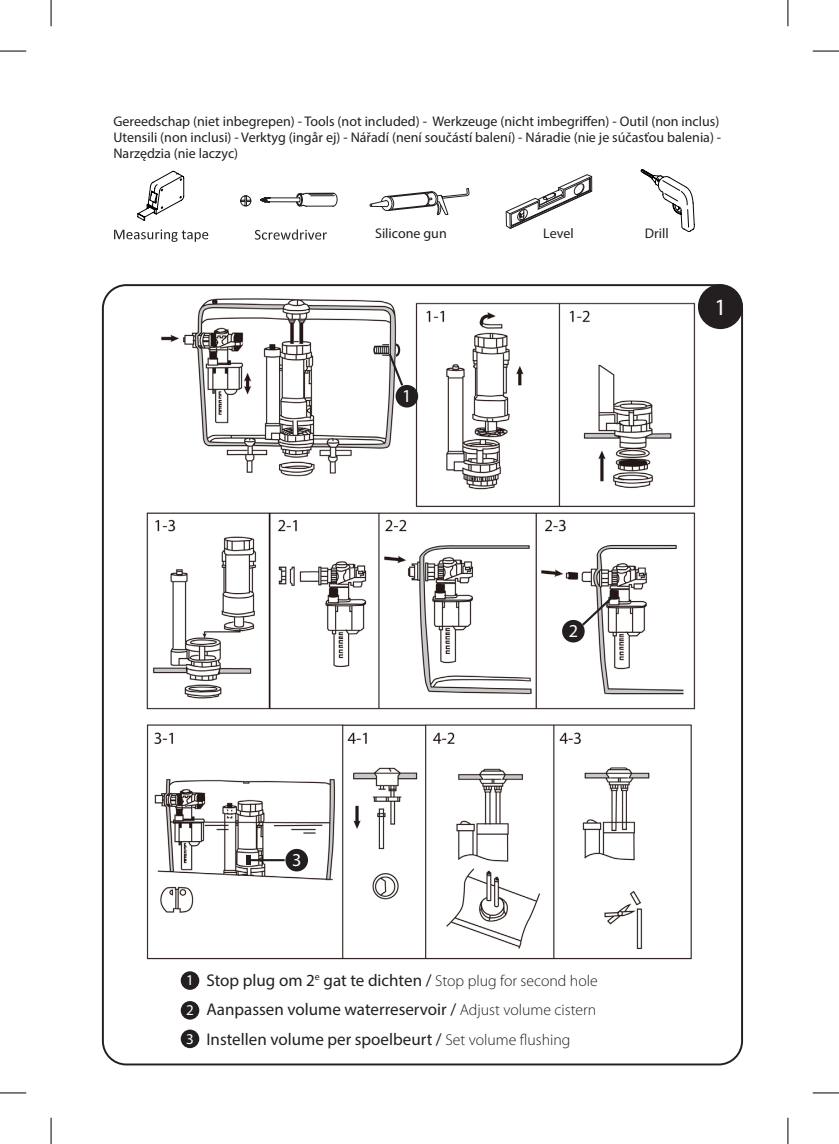
<style>
.page{position:relative;width:839px;height:1144px;background:#fff}
.page>*{position:absolute;margin:0;border:0;box-sizing:border-box;transform-origin:0 0}
.t1{font:25.55px "Myriad Arabic";color:#fff}
.t2{font:23.45px "Myriad Pro";color:#fff}
.t3{font:21px/29.2px "Myriad Arabic";color:#fff;text-align:justify}
.t4{font:16.97px/29.8px "Myriad Pro";color:#231f20;text-align:justify}
.t5{font:14px/15.8px "Myriad Pro";color:#231f20}
.s1{font-weight:300;font-size:15.75px}
</style>
<div class="page">
<svg style="left:640px;top:169px;width:55px;height:63px"></svg>
<svg style="left:369px;top:188px;width:101px;height:28px"></svg>
<svg style="left:505px;top:174px;width:88px;height:55px"></svg>
<svg style="left:240px;top:192px;width:98px;height:48px"></svg>
<svg style="left:137px;top:170px;width:48px;height:51px"></svg>
<svg style="left:114px;top:229px;width:94px;height:13px"></svg>
<img style="left:146px;top:287px;width:568px;height:703px">
<div style="left:143px;top:437px;width:58px;height:66px;background:#fff"></div>
<div style="left:562px;top:620px;width:23px;height:22px;background:#231f20;border-radius:50%"></div>
<svg style="left:580px;top:594px;width:35px;height:34px"></svg>
<div style="left:285px;top:849px;width:23px;height:22px;background:#231f20;border-radius:50%"></div>
<hr style="left:251px;top:859px;width:34px;height:2px;background:#231f20">
<div style="left:246px;top:855px;width:5px;height:10px;background:#231f20"></div>
<div style="left:395px;top:385px;width:23px;height:22px;background:#231f20;border-radius:50%"></div>
<svg style="left:373px;top:342px;width:32px;height:46px"></svg>
<svg style="left:426px;top:545px;width:104px;height:8px"></svg>
<svg style="left:596px;top:544px;width:81px;height:14px"></svg>
<div style="left:181px;top:971px;width:18px;height:19px;background:#231f20;border-radius:50%"></div>
<div style="left:181px;top:1001px;width:18px;height:18px;background:#231f20;border-radius:50%"></div>
<div style="left:181px;top:1029px;width:18px;height:19px;background:#231f20;border-radius:50%"></div>
<div style="left:699px;top:285px;width:43px;height:43px;background:#231f20;border-radius:50%"></div>
<div style="left:698px;top:284px;width:45px;height:45px;border:2px solid #231f20;border-radius:50%"></div>
<svg style="left:0;top:51px;width:26px;height:1px"></svg>
<svg style="left:813px;top:51px;width:26px;height:1px"></svg>
<svg style="left:0;top:1092px;width:26px;height:1px"></svg>
<svg style="left:813px;top:1092px;width:26px;height:1px"></svg>
<svg style="left:51px;top:0;width:1px;height:26px"></svg>
<svg style="left:51px;top:1118px;width:1px;height:26px"></svg>
<svg style="left:787px;top:0;width:1px;height:26px"></svg>
<svg style="left:787px;top:1118px;width:1px;height:26px"></svg>
<p class="t5" style="left:113px;top:114px;width:609px">Gereedschap (niet inbegrepen) - Tools (not included) - Werkzeuge (nicht imbegriffen) - Outil (non inclus)<br>Utensili (non inclusi) - Verktyg (ingår ej) - Nářadí (není součástí balení) - Náradie (nie je súčasťou balenia) -<br>Narzędzia (nie laczyc)</p>
<p class="t5" style="left:375px;top:225px;width:73px">Silicone gun</p>
<p class="t5" style="left:543px;top:225px;width:32px">Level</p>
<p class="t5" style="left:645px;top:225px;width:25px">Drill</p>
<h1 class="t1" style="left:402px;top:378px;width:11px">1</h1>
<h2 class="t2" style="left:714px;top:293px;width:13px">1</h2>
<h1 class="t1" style="left:569px;top:613px;width:11px">2</h1>
<h1 class="t1" style="left:292px;top:842px;width:11px">3</h1>
<h3 class="t3" style="left:186px;top:966px;width:9px">1<br>2<br>3</h3>
<p class="t4" style="left:206px;top:965px;width:393px">Stop plug om 2<sup>e</sup> gat te dichten / <span class="s1">Stop plug for second hole </span>Aanpassen volume waterreservoir / <span class="s1">Adjust volume cistern </span>Instellen volume per spoelbeurt / <span class="s1">Set volume flushing</span></p>
</div>
